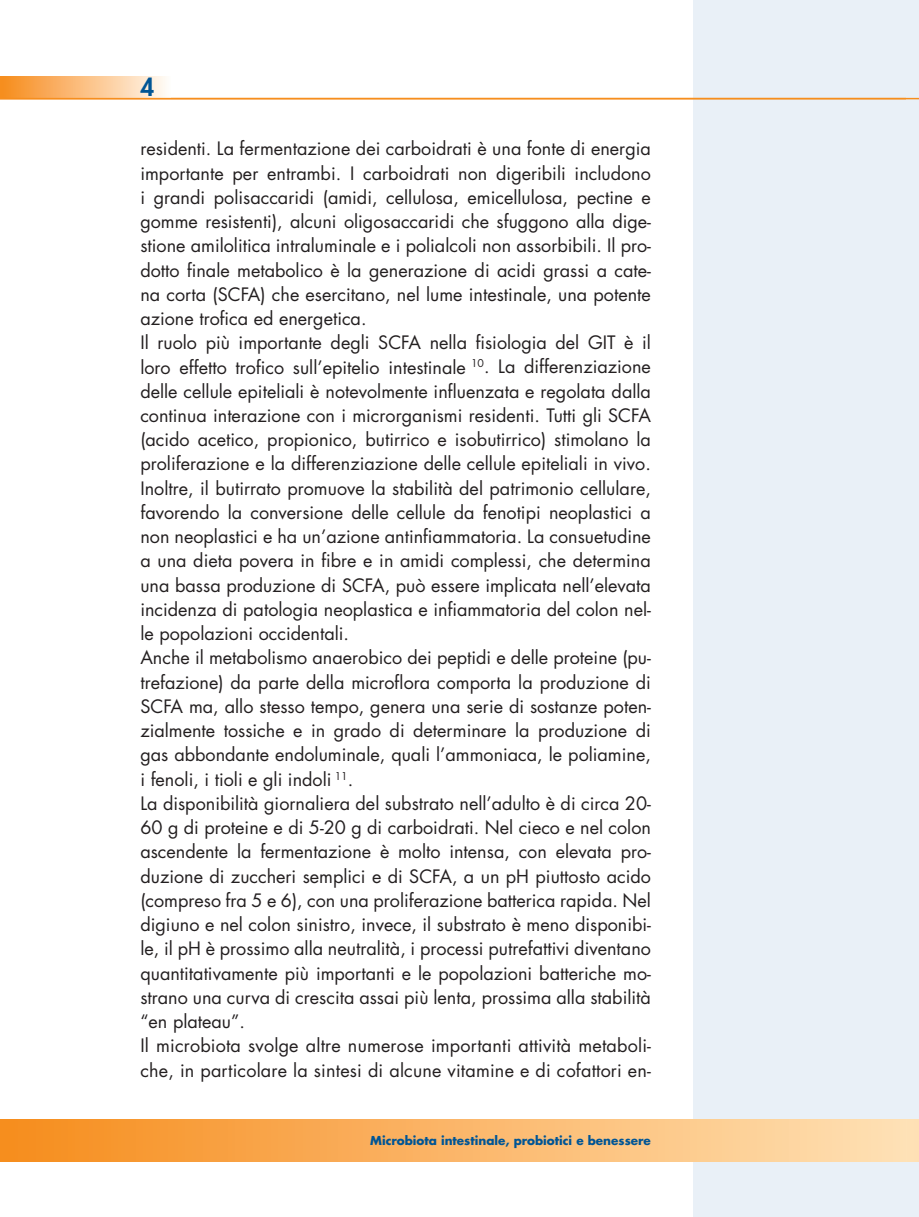
<style>
.page{position:relative;width:919px;height:1217px;background:#fff}
.page>*{position:absolute;margin:0;border:0;box-sizing:border-box;transform-origin:0 0}
.t1{font:800 24px "Futura Std";color:#005595}
.t2{font:18px/24.3px "Futura Std";color:#231f20}
.t3{font:700 12px "Futura Std";color:#005595}
</style>
<div class="page">
<div style="left:693px;top:0;width:213px;height:1216px;background:#e9f0f7"></div>
<div style="left:0;top:77px;width:170px;height:21px;background:linear-gradient(to right,#f78a19,#fff9f2)"></div>
<div style="left:0;top:1118px;width:906px;height:43px;background:linear-gradient(to right,#f68c1c,#ffe0b5)"></div>
<div style="left:906px;top:0;width:12px;height:1216px;background:#e9f0f7"></div>
<hr style="left:0;top:98px;width:918px;height:1px;background:#f68e1e">
<div style="left:906px;top:1118px;width:12px;height:43px;background:#fee1b5"></div>
<h1 class="t1" style="left:140px;top:72px;width:15px">4</h1>
<p class="t2" style="left:140px;top:137px;width:512px">residenti. La fermentazione dei carboidrati è una fonte di energia importante per entrambi. I carboidrati non digeribili includono i grandi polisaccaridi (amidi, cellulosa, emicellulosa, pectine e gomme resistenti), alcuni oligosaccaridi che sfuggono alla dige&shy;stione amilolitica intraluminale e i polialcoli non assorbibili. Il pro&shy;dotto finale metabolico è la generazione di acidi grassi a cate&shy;na corta (SCFA) che esercitano, nel lume intestinale, una potente azione trofica ed energetica.<br>Il ruolo più importante degli SCFA nella fisiologia del GIT è il loro effetto trofico sull’epitelio intestinale <sup>10</sup>. La differenziazione delle cellule epiteliali è notevolmente influenzata e regolata dalla continua interazione con i microrganismi residenti. Tutti gli SCFA (acido acetico, propionico, butirrico e isobutirrico) stimolano la proliferazione e la differenziazione delle cellule epiteliali in vivo.<br>Inoltre, il butirrato promuove la stabilità del patrimonio cellulare, favorendo la conversione delle cellule da fenotipi neoplastici a non neoplastici e ha un’azione antinfiammatoria. La consuetudine a una dieta povera in fibre e in amidi complessi, che determina una bassa produzione di SCFA, può essere implicata nell’elevata incidenza di patologia neoplastica e infiammatoria del colon nel&shy;le popolazioni occidentali.<br>Anche il metabolismo anaerobico dei peptidi e delle proteine (pu&shy;trefazione) da parte della microflora comporta la produzione di SCFA ma, allo stesso tempo, genera una serie di sostanze poten&shy;zialmente tossiche e in grado di determinare la produzione di gas abbondante endoluminale, quali l’ammoniaca, le poliamine, i fenoli, i tioli e gli indoli <sup>11</sup>.<br>La disponibilità giornaliera del substrato nell’adulto è di circa 20- 60 g di proteine e di 5-20 g di carboidrati. Nel cieco e nel colon ascendente la fermentazione è molto intensa, con elevata pro&shy;duzione di zuccheri semplici e di SCFA, a un pH piuttosto acido (compreso fra 5 e 6), con una proliferazione batterica rapida. Nel digiuno e nel colon sinistro, invece, il substrato è meno disponibi&shy;le, il pH è prossimo alla neutralità, i processi putrefattivi diventano quantitativamente più importanti e le popolazioni batteriche mo&shy;strano una curva di crescita assai più lenta, prossima alla stabilità “en plateau”.<br>Il microbiota svolge altre numerose importanti attività metaboli&shy;che, in particolare la sintesi di alcune vitamine e di cofattori en-</p>
<p class="t3" style="left:370px;top:1132px;width:282px">Microbiota intestinale, probiotici e benessere</p>
</div>
